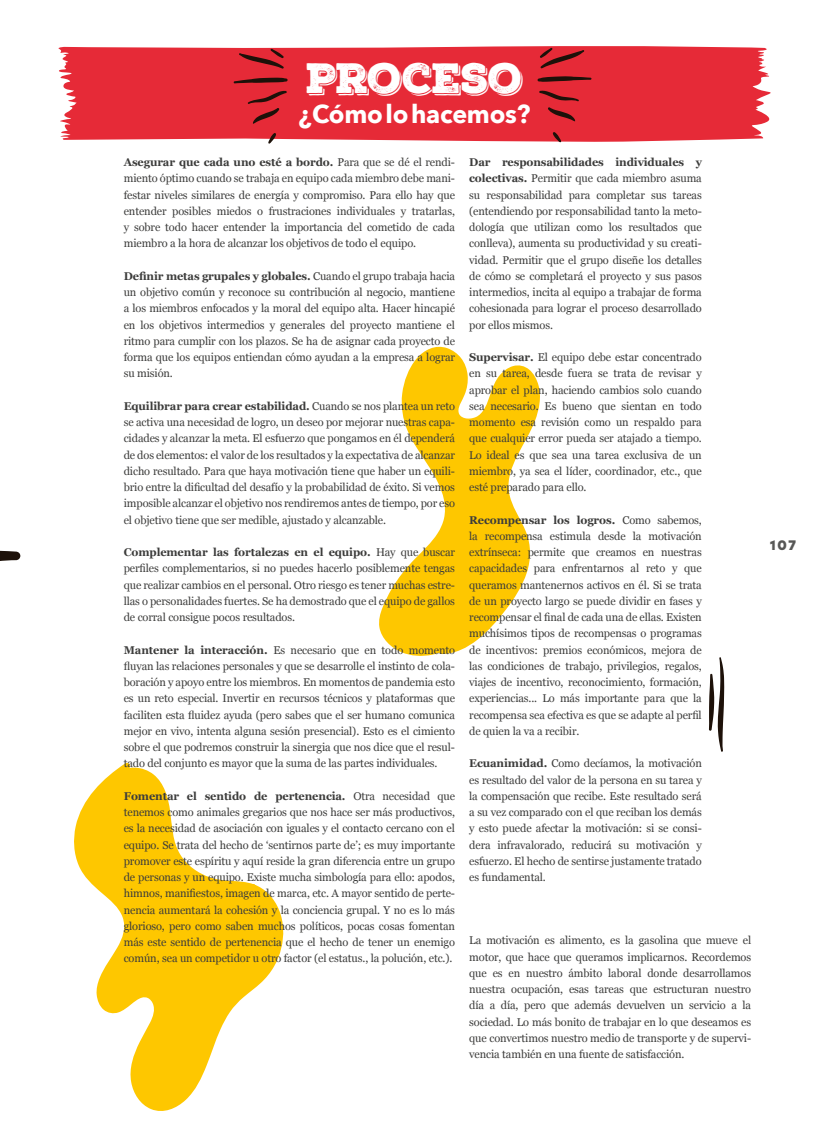
<style>
.page{position:relative;width:815px;height:1134px;background:#fff}
.page>*{position:absolute;margin:0;border:0;box-sizing:border-box;transform-origin:0 0}
.t1{font:41.12px "Nexa Rust Slab Black Shadow 01";letter-spacing:-.02em;color:#fff}
.t2{font:700 25.38px "Avenir Next";letter-spacing:-.01em;color:#fff}
.t3{font:900 13.75px "Mark Pro";color:#575756}
.t4{font:11.25px/16.2px "Georgia";letter-spacing:-.01em;color:#3c3c3b;text-align:justify}
.s1{font-weight:700}
</style>
<div class="page">
<svg style="left:74px;top:762px;width:210px;height:349px;fill:#fec700"></svg>
<svg style="left:379px;top:346px;width:161px;height:310px;fill:#fec700"></svg>
<svg style="left:58px;top:46px;width:713px;height:96px;background:#e73642"></svg>
<svg style="left:0;top:550px;width:20px;height:11px"></svg>
<svg style="left:709px;top:657px;width:15px;height:95px"></svg>
<svg style="left:537px;top:76px;width:54px;height:6px"></svg>
<svg style="left:539px;top:91px;width:40px;height:30px"></svg>
<svg style="left:540px;top:48px;width:44px;height:21px"></svg>
<svg style="left:553px;top:132px;width:8px;height:11px"></svg>
<svg style="left:234px;top:78px;width:54px;height:5px"></svg>
<svg style="left:247px;top:91px;width:40px;height:33px"></svg>
<svg style="left:239px;top:49px;width:45px;height:20px"></svg>
<svg style="left:268px;top:133px;width:8px;height:11px"></svg>
<h1 class="t1" style="left:306px;top:50px;width:218px">PROCESO</h1>
<h2 class="t2" style="left:299px;top:92px;width:233px">¿Cómo lo hacemos?</h2>
<p class="t4" style="left:124px;top:154px;width:333px"><span class="s1">Asegurar que cada uno esté a bordo.</span> Para que se dé el rendi&shy;miento óptimo cuando se trabaja en equipo cada miembro debe mani&shy;festar niveles similares de energía y compromiso. Para ello hay que entender posibles miedos o frustraciones individuales y tratarlas, y sobre todo hacer entender la importancia del cometido de cada miembro a la hora de alcanzar los objetivos de todo el equipo.</p>
<p class="t4" style="left:124px;top:267px;width:333px"><span class="s1">Definir metas grupales y globales.</span> Cuando el grupo trabaja hacia un objetivo común y reconoce su contribución al negocio, mantiene a los miembros enfocados y la moral del equipo alta. Hacer hincapié en los objetivos intermedios y generales del proyecto mantiene el ritmo para cumplir con los plazos. Se ha de asignar cada proyecto de forma que los equipos entiendan cómo ayudan a la empresa a lograr su misión.</p>
<p class="t4" style="left:124px;top:397px;width:333px"><span class="s1">Equilibrar para crear estabilidad.</span> Cuando se nos plantea un reto se activa una necesidad de logro, un deseo por mejorar nuestras capa&shy;cidades y alcanzar la meta. El esfuerzo que pongamos en él dependerá de dos elementos: el valor de los resultados y la expectativa de alcanzar dicho resultado. Para que haya motivación tiene que haber un equili&shy;brio entre la dificultad del desafío y la probabilidad de éxito. Si vemos imposible alcanzar el objetivo nos rendiremos antes de tiempo, por eso el objetivo tiene que ser medible, ajustado y alcanzable.</p>
<p class="t4" style="left:124px;top:544px;width:333px"><span class="s1">Complementar las fortalezas en el equipo.</span> Hay que buscar perfiles complementarios, si no puedes hacerlo posiblemente tengas que realizar cambios en el personal. Otro riesgo es tener muchas estre&shy;llas o personalidades fuertes. Se ha demostrado que el equipo de gallos de corral consigue pocos resultados.</p>
<p class="t4" style="left:124px;top:641px;width:333px"><span class="s1">Mantener la interacción.</span> Es necesario que en todo momento fluyan las relaciones personales y que se desarrolle el instinto de cola&shy;boración y apoyo entre los miembros. En momentos de pandemia esto es un reto especial. Invertir en recursos técnicos y plataformas que faciliten esta fluidez ayuda (pero sabes que el ser humano comunica mejor en vivo, intenta alguna sesión presencial). Esto es el cimiento sobre el que podremos construir la sinergia que nos dice que el resul&shy;tado del conjunto es mayor que la suma de las partes individuales.</p>
<p class="t4" style="left:124px;top:787px;width:333px"><span class="s1">Fomentar el sentido de pertenencia.</span> Otra necesidad que tenemos como animales gregarios que nos hace ser más productivos, es la necesidad de asociación con iguales y el contacto cercano con el equipo. Se trata del hecho de ‘sentirnos parte de’; es muy importante promover este espíritu y aquí reside la gran diferencia entre un grupo de personas y un equipo. Existe mucha simbología para ello: apodos, himnos, manifiestos, imagen de marca, etc. A mayor sentido de perte&shy;nencia aumentará la cohesión y la conciencia grupal. Y no es lo más glorioso, pero como saben muchos políticos, pocas cosas fomentan más este sentido de pertenencia que el hecho de tener un enemigo común, sea un competidor u otro factor (el estatus., la polución, etc.).</p>
<p class="t4" style="left:469px;top:154px;width:234px"><span class="s1">Dar responsabilidades individuales y colectivas.</span> Permitir que cada miembro asuma su responsabilidad para completar sus tareas (entendiendo por responsabilidad tanto la meto&shy;dología que utilizan como los resultados que conlleva), aumenta su productividad y su creati&shy;vidad. Permitir que el grupo diseñe los detalles de cómo se completará el proyecto y sus pasos intermedios, incita al equipo a trabajar de forma cohesionada para lograr el proceso desarrollado por ellos mismos.</p>
<p class="t4" style="left:469px;top:349px;width:234px"><span class="s1">Supervisar.</span> El equipo debe estar concentrado en su tarea, desde fuera se trata de revisar y aprobar el plan, haciendo cambios solo cuando sea necesario. Es bueno que sientan en todo momento esa revisión como un respaldo para que cualquier error pueda ser atajado a tiempo.<br>Lo ideal es que sea una tarea exclusiva de un miembro, ya sea el líder, coordinador, etc., que esté preparado para ello.</p>
<p class="t4" style="left:469px;top:511px;width:234px"><span class="s1">Recompensar los logros.</span> Como sabemos, la recompensa estimula desde la motivación extrínseca: permite que creamos en nuestras capacidades para enfrentarnos al reto y que queramos mantenernos activos en él. Si se trata de un proyecto largo se puede dividir en fases y recompensar el final de cada una de ellas. Existen muchísimos tipos de recompensas o programas de incentivos: premios económicos, mejora de las condiciones de trabajo, privilegios, regalos, viajes de incentivo, reconocimiento, formación, experiencias... Lo más importante para que la recompensa sea efectiva es que se adapte al perfil de quien la va a recibir.</p>
<p class="t4" style="left:469px;top:755px;width:234px"><span class="s1">Ecuanimidad.</span> Como decíamos, la motivación es resultado del valor de la persona en su tarea y la compensación que recibe. Este resultado será a su vez comparado con el que reciban los demás y esto puede afectar la motivación: si se consi&shy;dera infravalorado, reducirá su motivación y esfuerzo. El hecho de sentirse justamente tratado es fundamental.</p>
<p class="t4" style="left:469px;top:932px;width:283px">La motivación es alimento, es la gasolina que mueve el motor, que hace que queramos implicarnos. Recordemos que es en nuestro ámbito laboral donde desarrollamos nuestra ocupación, esas tareas que estructuran nuestro día a día, pero que además devuelven un servicio a la sociedad. Lo más bonito de trabajar en lo que deseamos es que convertimos nuestro medio de transporte y de supervi&shy;vencia también en una fuente de satisfacción.</p>
<p class="t3" style="left:770px;top:534px;width:27px">107</p>
</div>
